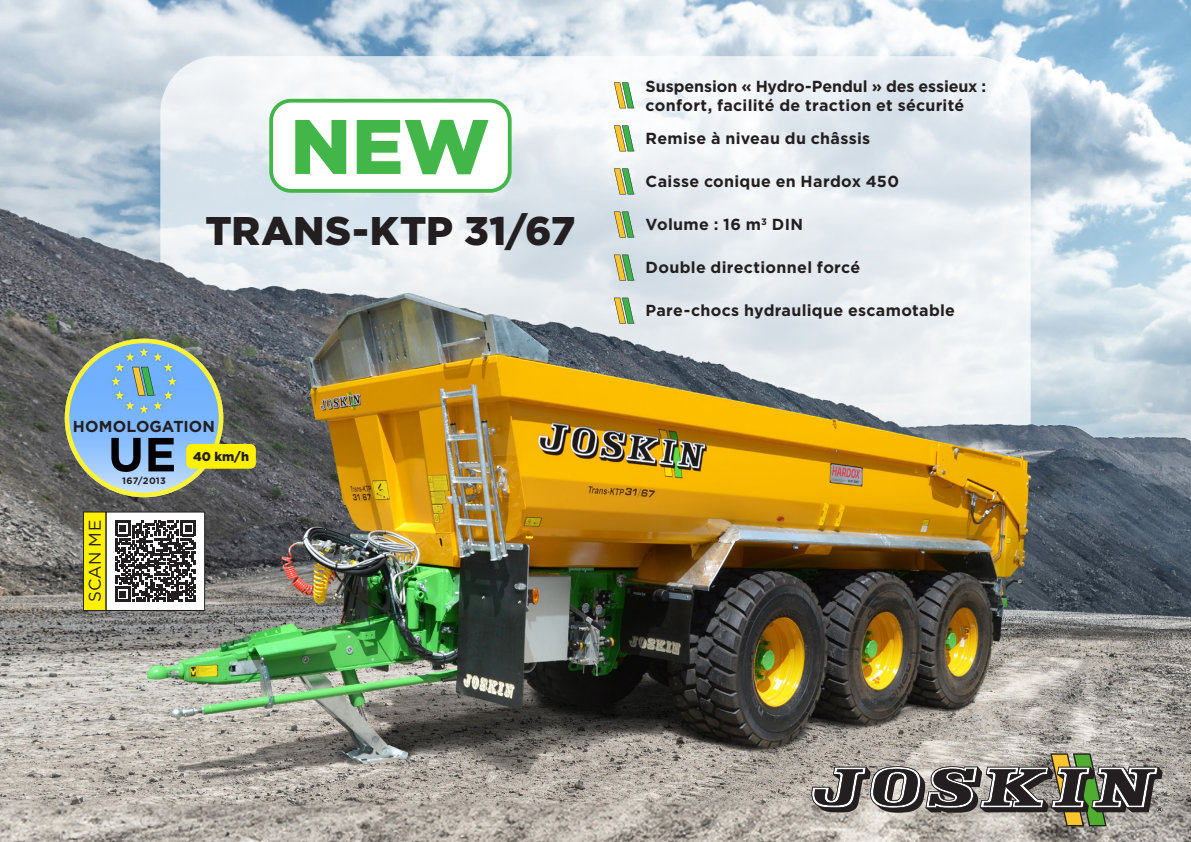
<style>
.page{position:relative;width:1191px;height:842px;background:#fff}
.page>*{position:absolute;margin:0;border:0;box-sizing:border-box;transform-origin:0 0}
.t1{font:900 77.2px "Gotham";color:#42b649}
.t2{font:900 40px "Gotham";letter-spacing:.005em;color:#231f20}
.Sous-titres{font:16.8px "Gotham";letter-spacing:.02em;color:#231f20}
.points_forts{font:700 16px/19.2px "Gotham";letter-spacing:.02em;color:#231f20}
.t3{font:700 15.8px "Gotham";letter-spacing:.005em;color:#231f20}
.t4{font:900 12.6px "Gotham";color:#231f20}
.t5{font:700 9.4px "Gotham";letter-spacing:.02em;color:#231f20}
</style>
<div class="page">
<img style="left:0;top:0;width:1191px;height:842px">
<svg style="left:160px;top:56px;width:870px;height:434px"></svg>
<div style="left:271px;top:101px;width:239px;height:90px;background:#fff;border-radius:20px"></div>
<div style="left:269px;top:99px;width:242px;height:94px;border:4px solid #42b649;border-radius:20px"></div>
<div style="left:106px;top:512px;width:99px;height:98px;background:#fff"></div>
<svg style="left:115px;top:521px;width:81px;height:81px"></svg>
<div style="left:106px;top:512px;width:99px;height:99px;border:1px solid #231f20"></div>
<div style="left:83px;top:512px;width:23px;height:98px;background:#fff101"></div>
<div style="left:83px;top:512px;width:23px;height:99px;border:1px solid #231f20"></div>
<svg style="left:614px;top:82px;width:21px;height:26px"></svg>
<svg style="left:614px;top:125px;width:21px;height:27px"></svg>
<svg style="left:614px;top:212px;width:21px;height:26px"></svg>
<svg style="left:614px;top:168px;width:21px;height:27px"></svg>
<svg style="left:614px;top:255px;width:21px;height:26px"></svg>
<svg style="left:614px;top:298px;width:21px;height:26px"></svg>
<img style="left:65px;top:339px;width:158px;height:158px;border-radius:79px">
<div style="left:65px;top:339px;width:158px;height:158px;border:5px solid #fff101;border-radius:50%"></div>
<svg style="left:148px;top:438px;width:26px;height:33px"></svg>
<svg style="left:111px;top:438px;width:30px;height:34px"></svg>
<svg style="left:132px;top:367px;width:24px;height:29px"></svg>
<div style="left:186px;top:444px;width:70px;height:25px;background:#fff101;border-radius:5px"></div>
<svg style="left:811px;top:753px;width:351px;height:73px;background:#848178"></svg>
<p class="t1" style="left:290px;top:102px;width:201px">NEW</p>
<p class="t2" style="left:205px;top:208px;width:371px">TRANS-KTP 31/67</p>
<p class="t3" style="left:73px;top:417px;width:144px">HOMOLOGATION</p>
<p class="Sous-titres" style="left:86px;top:602px;width:84px;rotate:-90deg">SCAN ME</p>
<p class="t5" style="left:122px;top:475px;width:45px">167/2013</p>
<p class="t4" style="left:193px;top:449px;width:57px">40 km/h</p>
<p class="points_forts" style="left:645px;top:76px;width:342px">Suspension « Hydro-Pendul » des essieux : confort, facilité de traction et sécurité</p>
<p class="points_forts" style="left:645px;top:129px;width:226px">Remise à niveau du châssis</p>
<p class="points_forts" style="left:645px;top:172px;width:255px">Caisse conique en Hardox 450</p>
<p class="points_forts" style="left:645px;top:215px;width:159px">Volume : 16 m<sup>3</sup> DIN</p>
<p class="points_forts" style="left:645px;top:258px;width:216px">Double directionnel forcé</p>
<p class="points_forts" style="left:645px;top:301px;width:311px">Pare-chocs hydraulique escamotable</p>
</div>
